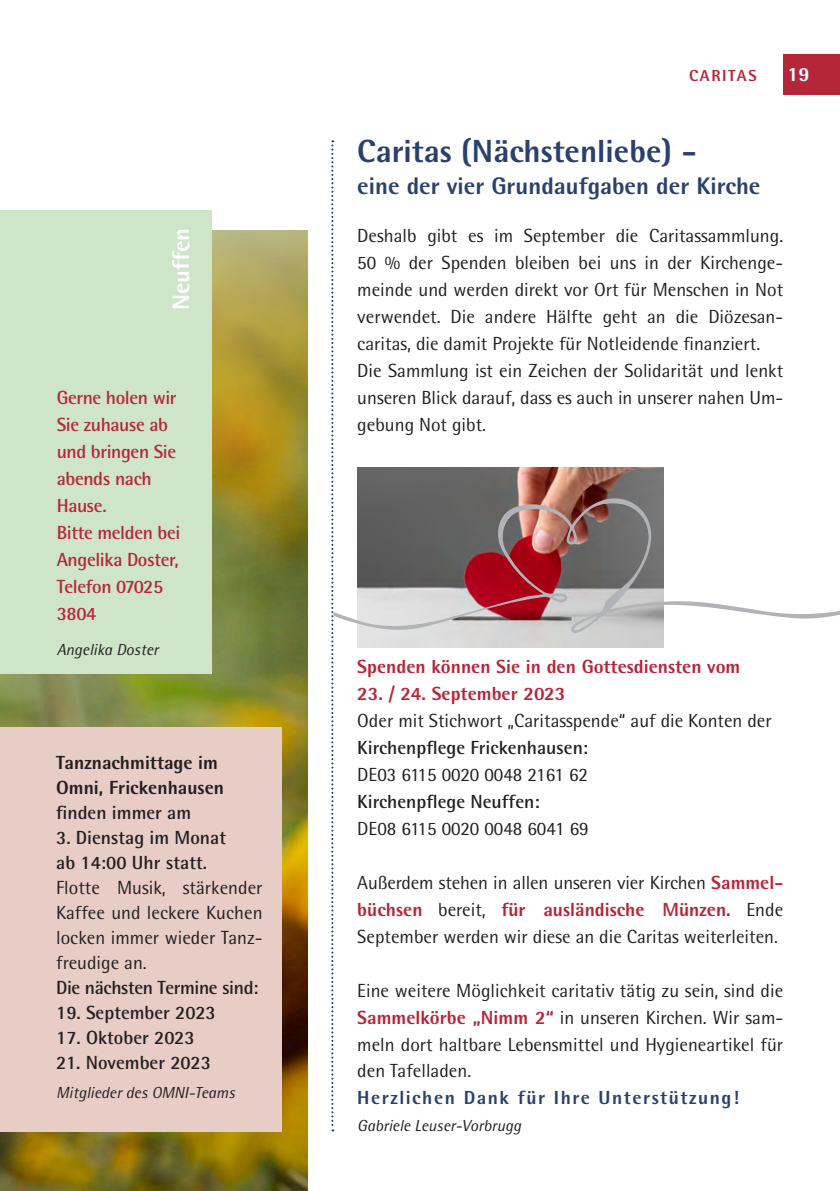
<style>
.page{position:relative;width:840px;height:1191px;background:#fff}
.page>*{position:absolute;margin:0;border:0;box-sizing:border-box;transform-origin:0 0}
.t1{font:800 32px "Rotis Semi Sans";color:#2a416d}
.t2{font:800 24px "Rotis Semi Sans";color:#2a416d}
.t3{font:800 24px "Rotis Semi Sans";color:#fff}
.t4{font:800 20px "Rotis Semi Sans";color:#fff}
.t5{font:19px/27px "Rotis Semi Sans";color:#231f20;text-align:justify}
.t6{font:700 19px/25px "Rotis Semi Sans";color:#231f20}
.t7{font:700 19px/27px "Rotis Semi Sans";letter-spacing:-.02em;color:#b6263b}
.t8{font:800 19px "Rotis Semi Sans";color:#b6263b}
.t9{font:800 19px/25px "Rotis Semi Sans";color:#231f20}
.t10{font:800 19px "Rotis Semi Sans";letter-spacing:.08em;color:#2a416d}
.t11{font:700 19px "Rotis Semi Sans";letter-spacing:-.02em;color:#231f20}
.t12{font:italic 16px "Rotis Semi Sans";color:#231f20}
.t13{font:800 16px "Rotis Semi Sans";letter-spacing:.1em;color:#b6263b}
.s1{font-weight:800;color:#b6263b}
</style>
<div class="page">
<div style="left:782px;top:54px;width:57px;height:41px;background:#b6263b"></div>
<img style="left:0;top:230px;width:307px;height:961px">
<div style="left:0;top:727px;width:282px;height:404px;background:#e8ccc6"></div>
<svg style="left:331px;top:140px;width:2px;height:991px"></svg>
<img style="left:357px;top:467px;width:305px;height:180px">
<svg style="left:333px;top:494px;width:506px;height:139px"></svg>
<div style="left:0;top:210px;width:212px;height:463px;background:#cfe5c9"></div>
<p class="t3" style="left:166px;top:310px;width:84px;rotate:-90deg">Neuffen</p>
<p class="t7" style="left:57px;top:384px;width:125px">Gerne holen wir<br>Sie zuhause ab und bringen Sie abends nach<br>Hause.<br>Bitte melden bei<br>Angelika Doster,<br>Telefon 07025<br>3804</p>
<p class="t12" style="left:57px;top:639px;width:103px">Angelika Doster</p>
<p class="t9" style="left:56px;top:750px;width:169px">Tanznachmittage im<br>Omni, Frickenhausen</p>
<p class="t6" style="left:56px;top:800px;width:136px">finden immer am</p>
<p class="t6" style="left:56px;top:825px;width:171px">3. Dienstag im Monat ab 14:00 Uhr statt.</p>
<p class="t5" style="left:56px;top:875px;width:208px;line-height:25px">Flotte Musik, stärkender Kaffee und leckere Kuchen locken immer wieder Tanz&shy;freudige an.</p>
<p class="t11" style="left:56px;top:976px;width:204px">Die nächsten Termine sind:</p>
<p class="t6" style="left:56px;top:1000px;width:161px">19. September 2023</p>
<p class="t6" style="left:56px;top:1025px;width:140px">17. Oktober 2023</p>
<p class="t6" style="left:56px;top:1050px;width:156px">21. November 2023</p>
<p class="t12" style="left:56px;top:1083px;width:180px">Mitglieder des OMNI-Teams</p>
<p class="t13" style="left:688px;top:65px;width:69px">CARITAS</p>
<p class="t1" style="left:357px;top:130px;width:340px">Caritas (Nächstenliebe) -</p>
<p class="t2" style="left:357px;top:170px;width:404px">eine der vier Grundaufgaben der Kirche</p>
<p class="t4" style="left:787px;top:61px;width:24px">19</p>
<p class="t5" style="left:357px;top:222px;width:427px">Deshalb gibt es im September die Caritassammlung.<br>50 % der Spenden bleiben bei uns in der Kirchenge&shy;meinde und werden direkt vor Ort für Menschen in Not verwendet. Die andere Hälfte geht an die Diözesan&shy;caritas, die damit Projekte für Notleidende finanziert.</p>
<p class="t5" style="left:357px;top:357px;width:427px">Die Sammlung ist ein Zeichen der Solidarität und lenkt unseren Blick darauf, dass es auch in unserer nahen Um&shy;gebung Not gibt.</p>
<p class="t8" style="left:357px;top:655px;width:384px">Spenden können Sie in den Gottesdiensten vom</p>
<p class="t8" style="left:357px;top:682px;width:209px">23. / 24. September 2023</p>
<p class="t5" style="left:357px;top:707px;width:416px">Oder mit Stichwort „Caritasspende“ auf die Konten der</p>
<p class="t6" style="left:357px;top:735px;width:232px">Kirchenpflege Frickenhausen:</p>
<p class="t5" style="left:357px;top:761px;width:232px">DE03 6115 0020 0048 2161 62</p>
<p class="t6" style="left:357px;top:789px;width:184px">Kirchenpflege Neuffen:</p>
<p class="t5" style="left:357px;top:815px;width:233px">DE08 6115 0020 0048 6041 69</p>
<p class="t5" style="left:357px;top:869px;width:427px">Außerdem stehen in allen unseren vier Kirchen <span class="s1">Sammel&shy;büchsen</span> bereit, <span class="s1">für ausländische Münzen.</span> Ende September werden wir diese an die Caritas weiterleiten.</p>
<p class="t5" style="left:357px;top:976px;width:427px">Eine weitere Möglichkeit caritativ tätig zu sein, sind die <span class="s1">Sammelkörbe „Nimm 2“</span> in unseren Kirchen. Wir sam&shy;meln dort haltbare Lebensmittel und Hygieneartikel für den Tafelladen.</p>
<p class="t10" style="left:357px;top:1085px;width:383px">Herzlichen Dank für Ihre Unterstützung!</p>
<p class="t12" style="left:357px;top:1116px;width:165px">Gabriele Leuser-Vorbrugg</p>
</div>
